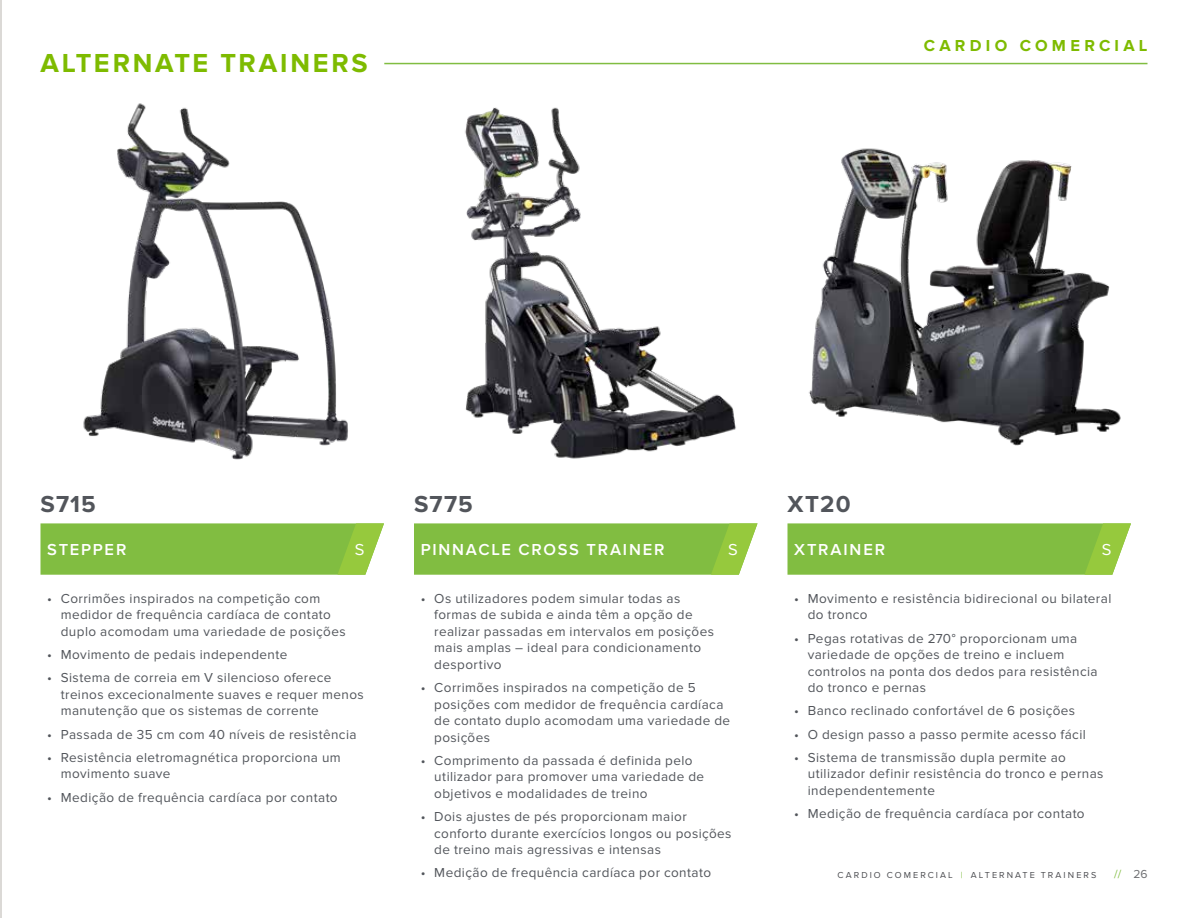
<style>
.page{position:relative;width:1188px;height:918px;background:#fff}
.page>*{position:absolute;margin:0;border:0;box-sizing:border-box;transform-origin:0 0}
.t1{font:700 27px "Proxima Nova";letter-spacing:.1em;color:#7ebb00}
.t2{font:700 24px "Proxima Nova";letter-spacing:.045em;color:#52555b}
.t3{font:600 16.5px "Proxima Nova";letter-spacing:.11em;color:#fff}
.t4{font:700 16.5px "Proxima Nova";letter-spacing:.255em;color:#7ebb00}
.t5{font:16.5px "Proxima Nova";color:#fff}
.t6{font:13.5px/16.5px "Proxima Nova";letter-spacing:.03em;color:#52555b}
.t7{font:12px "Proxima Nova";color:#81bd41}
.t8{font:9px "Proxima Nova";letter-spacing:.23em;color:#4c4d51}
.s1{color:#81bd41}
.s2{color:#6d6e71}
</style>
<div class="page">
<hr style="left:0;top:0;width:1px;height:918px;background:#dbd9d6">
<hr style="left:384px;top:63px;width:764px;height:1px;background:#81bd41">
<img style="left:83px;top:103px;width:265px;height:357px">
<img style="left:465px;top:107px;width:271px;height:352px">
<img style="left:808px;top:148px;width:313px;height:298px">
<svg style="left:40px;top:523px;width:344px;height:52px;background:#87c048"></svg>
<svg style="left:414px;top:523px;width:344px;height:52px;background:#87c047"></svg>
<svg style="left:788px;top:523px;width:343px;height:52px;background:#87c048"></svg>
<h1 class="t1" style="left:40px;top:47px;width:329px">ALTERNATE TRAINERS</h1>
<p class="t4" style="left:924px;top:36px;width:225px">CARDIO COMERCIAL</p>
<h2 class="t2" style="left:40px;top:490px;width:57px">S715</h2>
<p class="t3" style="left:47px;top:540px;width:81px">STEPPER</p>
<h2 class="t2" style="left:414px;top:490px;width:60px">S775</h2>
<p class="t3" style="left:421px;top:540px;width:245px">PINNACLE CROSS TRAINER</p>
<h2 class="t2" style="left:788px;top:490px;width:65px">XT20</h2>
<p class="t3" style="left:794px;top:540px;width:92px">XTRAINER</p>
<p class="t5" style="left:355px;top:540px;width:11px">S</p>
<p class="t5" style="left:728px;top:540px;width:11px">S</p>
<p class="t5" style="left:1102px;top:540px;width:11px">S</p>
<p class="t6" style="left:61px;top:590px;width:286px;text-indent:-14px">• Corrimões inspirados na competição com medidor de frequência cardíaca de contato duplo acomodam uma variedade de posições</p>
<p class="t6" style="left:47px;top:647px;width:242px">• Movimento de pedais independente</p>
<p class="t6" style="left:61px;top:670px;width:305px;text-indent:-14px">• Sistema de correia em V silencioso oferece treinos excecionalmente suaves e requer menos manutenção que os sistemas de corrente</p>
<p class="t6" style="left:47px;top:726px;width:311px">• Passada de 35 cm com 40 níveis de resistência</p>
<p class="t6" style="left:61px;top:749px;width:282px;text-indent:-14px">• Resistência eletromagnética proporciona um movimento suave</p>
<p class="t6" style="left:47px;top:789px;width:292px">• Medição de frequência cardíaca por contato</p>
<p class="t6" style="left:434px;top:590px;width:281px;text-indent:-14px">• Os utilizadores podem simular todas as formas de subida e ainda têm a opção de realizar passadas em intervalos em posições mais amplas – ideal para condicionamento desportivo</p>
<p class="t6" style="left:434px;top:680px;width:297px;text-indent:-14px">• Corrimões inspirados na competição de 5 posições com medidor de frequência cardíaca de contato duplo acomodam uma variedade de posições</p>
<p class="t6" style="left:434px;top:752px;width:272px;text-indent:-14px">• Comprimento da passada é definida pelo utilizador para promover uma variedade de objetivos e modalidades de treino</p>
<p class="t6" style="left:434px;top:809px;width:299px;text-indent:-14px">• Dois ajustes de pés proporcionam maior conforto durante exercícios longos ou posições de treino mais agressivas e intensas</p>
<p class="t6" style="left:421px;top:865px;width:292px">• Medição de frequência cardíaca por contato</p>
<p class="t6" style="left:808px;top:590px;width:305px;text-indent:-14px">• Movimento e resistência bidirecional ou bilateral do tronco</p>
<p class="t6" style="left:808px;top:630px;width:292px;text-indent:-14px">• Pegas rotativas de 270° proporcionam uma variedade de opções de treino e incluem controlos na ponta dos dedos para resistência do tronco e pernas</p>
<p class="t6" style="left:794px;top:703px;width:282px">• Banco reclinado confortável de 6 posições</p>
<p class="t6" style="left:794px;top:726px;width:293px">• O design passo a passo permite acesso fácil</p>
<p class="t6" style="left:808px;top:749px;width:297px;text-indent:-14px">• Sistema de transmissão dupla permite ao utilizador definir resistência do tronco e pernas independentemente</p>
<p class="t6" style="left:794px;top:806px;width:292px">• Medição de frequência cardíaca por contato</p>
<p class="t8" style="left:838px;top:869px;width:17px">Cardio</p>
<p class="t8" style="left:887px;top:869px;width:9px">comercial</p>
<p class="t8" style="left:961px;top:869px;width:137px"><span class="s1">|</span> ALTERNATE TRAINERS</p>
<p class="t7" style="left:1114px;top:867px;width:35px">// <span class="s2">26</span></p>
</div>
